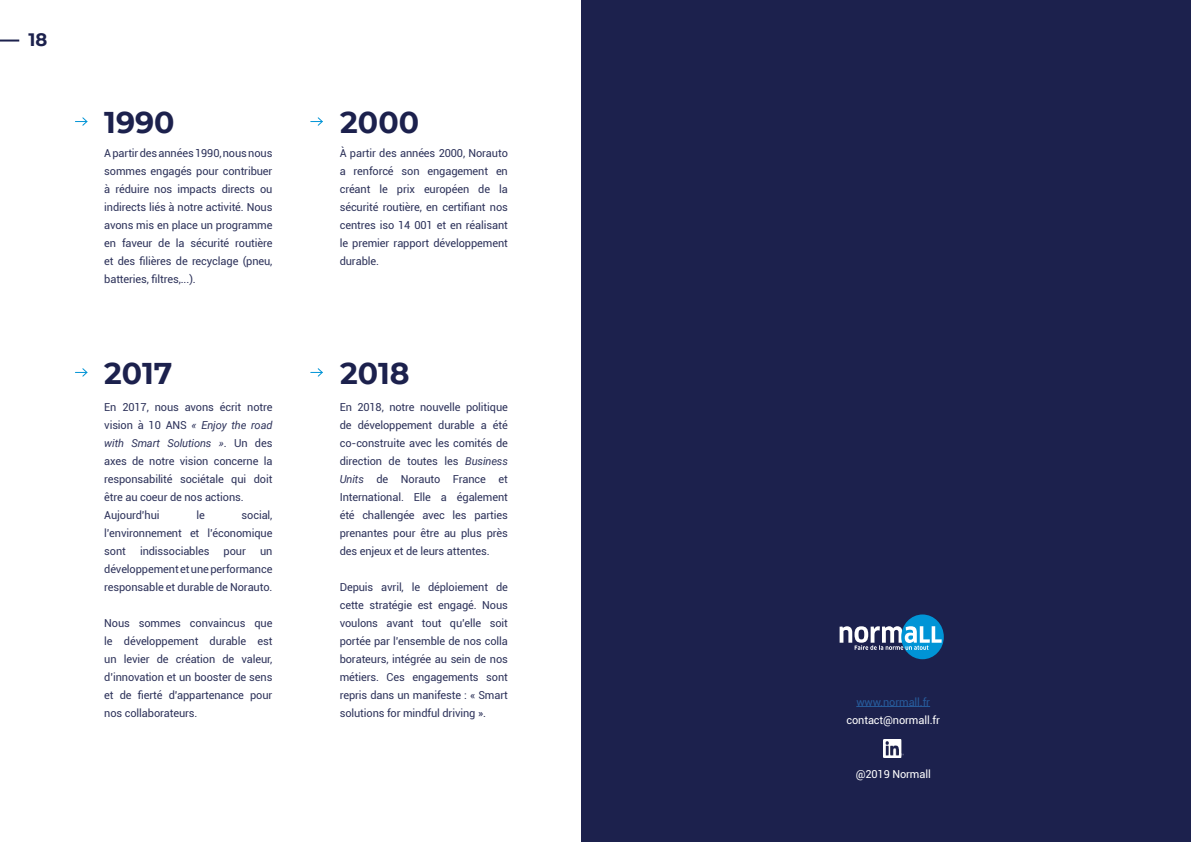
<style>
.page{position:relative;width:1191px;height:842px;background:#fff}
.page>*{position:absolute;margin:0;border:0;box-sizing:border-box;transform-origin:0 0}
.t1{font:700 30px "Montserrat";color:#1c214d}
.t2{font:700 18px "Montserrat";color:#1c214d}
.t3{font:11px/18px "Roboto";letter-spacing:-.01em;color:#2e335b;text-align:justify}
.t4{font:11px "Roboto";letter-spacing:-.01em;color:#fff}
.t5{font:11px "Roboto";letter-spacing:-.01em;color:#275b9b}
.s1{font-style:italic}
</style>
<div class="page">
<svg style="left:0;top:40px;width:19px;height:2px"></svg>
<svg style="left:75px;top:368px;width:13px;height:9px"></svg>
<svg style="left:75px;top:117px;width:13px;height:9px"></svg>
<svg style="left:311px;top:117px;width:12px;height:9px"></svg>
<svg style="left:311px;top:368px;width:12px;height:9px"></svg>
<div style="left:581px;top:0;width:610px;height:842px;background:#1c214d"></div>
<div style="left:901px;top:614px;width:42px;height:45px;background:#0094d6;border-radius:50%"></div>
<svg style="left:839px;top:626px;width:102px;height:24px"></svg>
<hr style="left:856px;top:706px;width:74px;height:1px;background:#275b9b">
<img style="left:883px;top:740px;width:20px;height:18px">
<h2 class="t2" style="left:28px;top:26px;width:20px">18</h2>
<h1 class="t1" style="left:104px;top:100px;width:72px">1990</h1>
<h1 class="t1" style="left:340px;top:100px;width:80px">2000</h1>
<p class="t3" style="left:104px;top:144px;width:170px">A partir des années 1990, nous nous sommes engagés pour contribuer à réduire nos impacts directs ou indirects liés à notre activité. Nous avons mis en place un programme en faveur de la sécurité routière et des filières de recyclage (pneu, batteries, filtres,...).</p>
<p class="t3" style="left:340px;top:144px;width:170px">À partir des années 2000, Norauto a renforcé son engagement en créant le prix européen de la sécurité routière, en certifiant nos centres iso 14 001 et en réalisant le premier rapport développement durable.</p>
<h1 class="t1" style="left:104px;top:352px;width:70px">2017</h1>
<p class="t3" style="left:104px;top:397px;width:170px;text-align:left">En 2017, nous avons écrit notre vision à 10 ANS <span class="s1">« Enjoy the road with Smart Solutions »</span>. Un des axes de notre vision concerne la responsabilité sociétale qui doit être au coeur de nos actions.<br>Aujourd’hui</p>
<p class="t3" style="left:104px;top:505px;width:170px;text-indent:137px">social, l’environnement et l’économique sont</p>
<p class="t3" style="left:196px;top:505px;width:10px">le</p>
<p class="t3" style="left:140px;top:541px;width:71px">indissociables</p>
<p class="t3" style="left:224px;top:541px;width:24px">pour</p>
<p class="t3" style="left:104px;top:541px;width:170px;text-indent:156px">un développement et une performance responsable et durable de Norauto.</p>
<p class="t3" style="left:104px;top:613px;width:170px">Nous sommes convaincus que le développement durable est un levier de création de valeur, d’innovation et un booster de sens et de fierté d’appartenance pour nos collaborateurs.</p>
<h1 class="t1" style="left:340px;top:352px;width:71px">2018</h1>
<p class="t3" style="left:340px;top:397px;width:170px">En 2018, notre nouvelle politique de développement durable a été co-construite avec les comités de direction de toutes les <span class="s1">Business Units</span> de Norauto France et International. Elle a également été challengée avec les parties prenantes pour être au plus près des enjeux et de leurs attentes.</p>
<p class="t3" style="left:340px;top:577px;width:170px">Depuis avril, le déploiement de cette stratégie est engagé. Nous voulons avant tout qu’elle soit portée par l’ensemble de nos colla borateurs, intégrée au sein de nos métiers. Ces engagements sont repris dans un manifeste : « Smart solutions for mindful driving ».</p>
<p class="t5" style="left:856px;top:694px;width:75px">www.normall.fr</p>
<p class="t4" style="left:846px;top:712px;width:95px">contact@normall.fr</p>
<p class="t4" style="left:855px;top:766px;width:77px">@2019 Normall</p>
</div>
